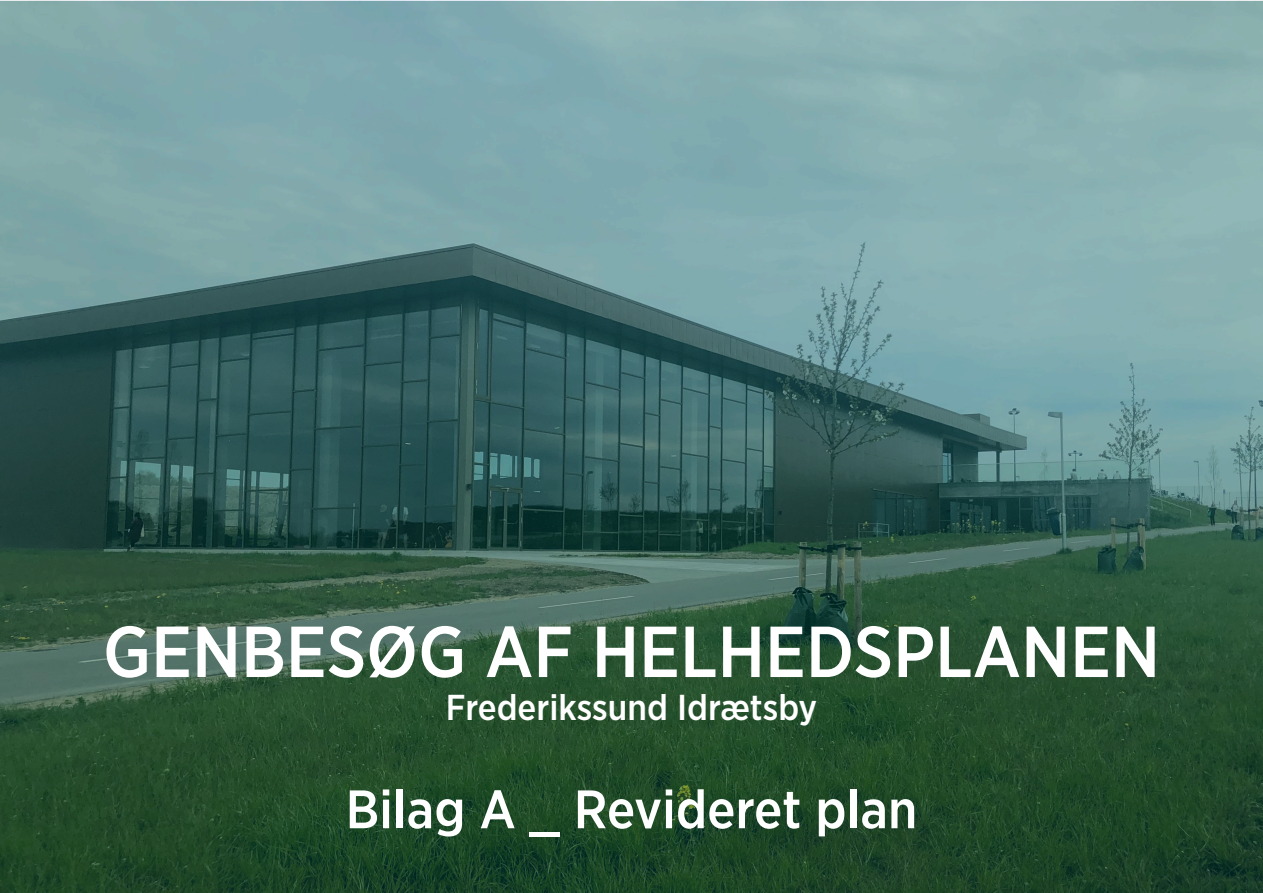
<style>
.page{position:relative;width:1263px;height:893px;background:#fff}
.page>*{position:absolute;margin:0;border:0;box-sizing:border-box;transform-origin:0 0}
.t1{font:500 72px "Gotham Narrow";color:#fff}
.t2{font:500 54px "Gotham Narrow";color:#fff}
.t3{font:500 36px "Gotham Narrow";color:#fff}
</style>
<div class="page">
<img style="left:0;top:0;width:1263px;height:893px">
<p class="t1" style="left:103px;top:606px;width:1059px">GENBESØG AF HELHEDSPLANEN</p>
<p class="t3" style="left:446px;top:685px;width:373px">Frederikssund Idrætsby</p>
<p class="t2" style="left:346px;top:775px;width:573px">Bilag A _ Revideret plan</p>
</div>
